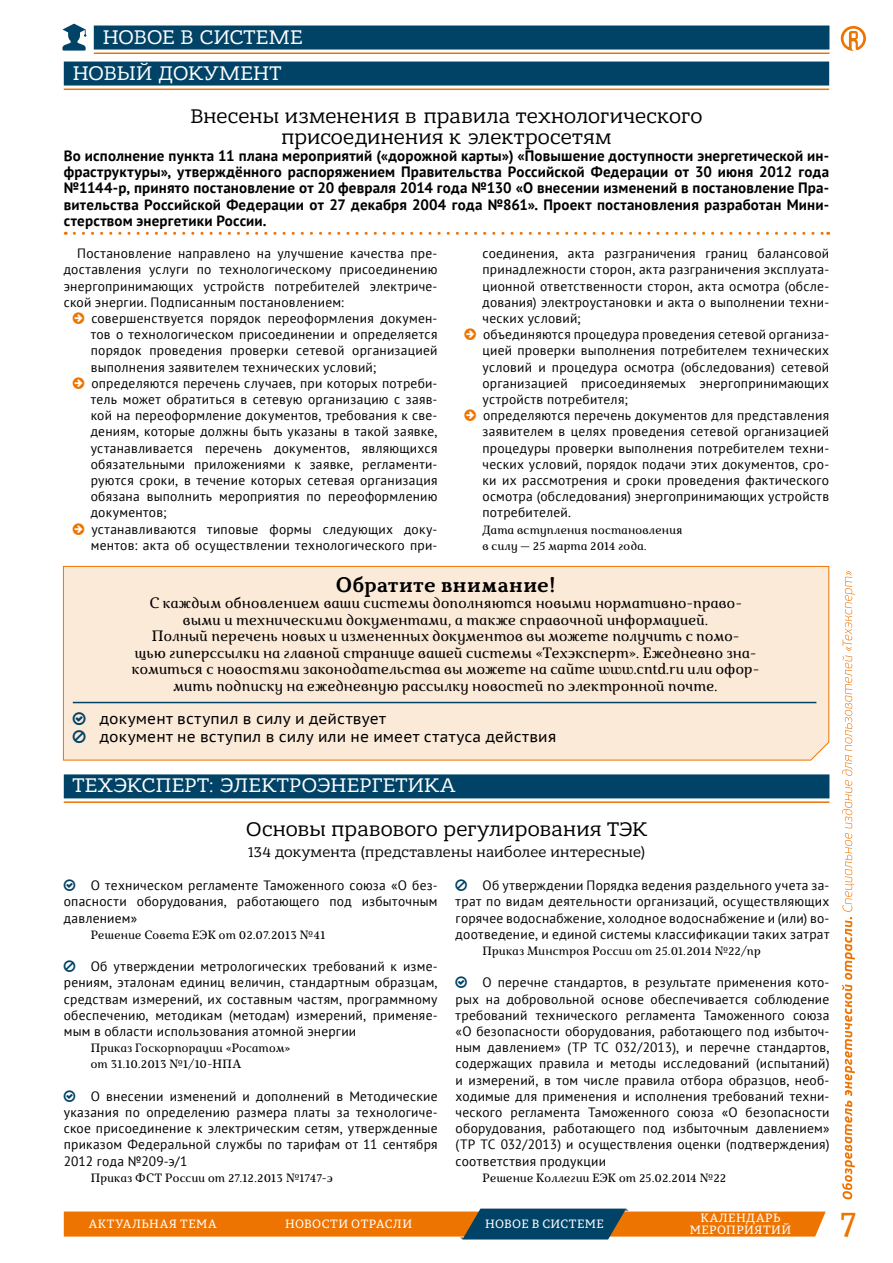
<style>
.page{position:relative;width:893px;height:1263px;background:#fff}
.page>*{position:absolute;margin:0;border:0;box-sizing:border-box;transform-origin:0 0}
.t1{font:34.5px "Permian Slab Serif Typeface";color:#ee7402}
.t2{font:21px/21px "Bandera Pro";letter-spacing:.015em;color:#000;text-align:center}
.t3{font:21px "Bandera Pro";letter-spacing:.01em;color:#fff}
.t4{font:700 21px "Marta";letter-spacing:.025em;color:#000}
.t5{font:700 15px/16.2px "PT Sans";letter-spacing:.01em;color:#000;text-align:justify}
.t6{font:italic 15px/16.5px "Marta";letter-spacing:.02em;color:#000;text-align:center}
.t7{font:15px/18px "PT Sans Caption";letter-spacing:.01em;color:#000}
.t8{font:15px "Bandera Pro";letter-spacing:.025em;color:#000}
.t9{font:13.5px/16.2px "PT Sans";letter-spacing:.02em;color:#000;text-align:justify}
.t10{font:italic 12px/16.2px "Marta";letter-spacing:.03em;color:#000}
.t11{font:12px/12px "Permian Slab Serif Typeface";letter-spacing:.04em;color:#fff;text-align:center}
.t12{font:12px "Permian Slab Serif Typeface";letter-spacing:.06em;color:#fff}
.s1{color:#ee7402}
</style>
<div class="page">
<svg style="left:64px;top:1208px;width:762px;height:31px;background:#c4813e"></svg>
<svg style="left:841px;top:26px;width:25px;height:25px"></svg>
<svg style="left:842px;top:571px;width:13px;height:628px"></svg>
<div style="left:94px;top:26px;width:735px;height:24px;background:#004366"></div>
<hr style="left:94px;top:53px;width:735px;height:1px;background:#ee7402">
<svg style="left:62px;top:24px;width:24px;height:27px"></svg>
<div style="left:63px;top:566px;width:767px;height:195px;background:#fcead9"></div>
<hr style="left:73px;top:702px;width:743px;height:1px;background:#004366">
<div style="left:64px;top:62px;width:765px;height:24px;background:#004366"></div>
<hr style="left:64px;top:89px;width:765px;height:1px;background:#ee7402">
<svg style="left:74px;top:232px;width:755px;height:3px"></svg>
<div style="left:64px;top:774px;width:765px;height:24px;background:#004366"></div>
<hr style="left:64px;top:801px;width:765px;height:2px;background:#ee7402">
<svg style="left:73px;top:712px;width:13px;height:31px"></svg>
<h2 class="t3" style="left:103px;top:24px;width:201px">НОВОЕ В СИСТЕМЕ</h2>
<h2 class="t3" style="left:73px;top:60px;width:210px">НОВЫЙ ДОКУМЕНТ</h2>
<h2 class="t2" style="left:190px;top:106px;width:513px">Внесены изменения в правила технологического присоединения к электросетям</h2>
<p class="t5" style="left:64px;top:147px;width:767px">Во исполнение пункта 11 плана мероприятий («дорожной карты») «Повышение доступности энергетической ин&shy;фраструктуры», утверждённого распоряжением Правительства Российской Федерации от 30 июня 2012 года №1144‑р, принято постановление от 20 февраля 2014 года №130 «О внесении изменений в постановление Пра&shy;вительства Российской Федерации от 27 декабря 2004 года №861». Проект постановления разработан Мини&shy;стерством энергетики России.</p>
<p class="t9" style="left:64px;top:245px;width:375px;text-indent:14px">Постановление направлено на улучшение качества пре&shy;доставления услуги по технологическому присоединению энергопринимающих устройств потребителей электриче&shy;ской энергии. Подписанным постановлением:</p>
<p class="t9" style="left:91px;top:310px;width:348px;text-indent:-18px"><span class="s1">◻</span> совершенствуется порядок переоформления докумен&shy;тов о технологическом присоединении и определяется порядок проведения проверки сетевой организацией выполнения заявителем технических условий;</p>
<p class="t9" style="left:91px;top:375px;width:348px;text-indent:-18px"><span class="s1">◻</span> определяются перечень случаев, при которых потреби&shy;тель может обратиться в сетевую организацию с заяв&shy;кой на переоформление документов, требования к све&shy;дениям, которые должны быть указаны в такой заявке, устанавливается перечень документов, являющихся обязательными приложениями к заявке, регламенти&shy;руются сроки, в течение которых сетевая организация обязана выполнить мероприятия по переоформлению документов;</p>
<p class="t9" style="left:73px;top:520px;width:366px;text-align:right"><span class="s1">◻</span> устанавливаются типовые формы следующих доку&shy;ментов: акта об осуществлении технологического при-</p>
<p class="t9" style="left:482px;top:245px;width:348px">соединения, акта разграничения границ балансовой принадлежности сторон, акта разграничения эксплуата&shy;ционной ответственности сторон, акта осмотра (обсле&shy;дования) электроустановки и акта о выполнении техни&shy;ческих условий;</p>
<p class="t9" style="left:482px;top:326px;width:348px;text-indent:-18px"><span class="s1">◻</span> объединяются процедура проведения сетевой организа&shy;цией проверки выполнения потребителем технических условий и процедура осмотра (обследования) сетевой организацией присоединяемых энергопринимающих устройств потребителя;</p>
<p class="t9" style="left:482px;top:407px;width:348px;text-indent:-18px"><span class="s1">◻</span> определяются перечень документов для представления заявителем в целях проведения сетевой организацией процедуры проверки выполнения потребителем техни&shy;ческих условий, порядок подачи этих документов, сро&shy;ки их рассмотрения и сроки проведения фактического осмотра (обследования) энергопринимающих устройств потребителей.</p>
<p class="t10" style="left:482px;top:521px;width:202px">Дата вступления постановления в силу — 25 марта 2014 года.</p>
<h2 class="t4" style="left:336px;top:572px;width:222px">Обратите внимание!</h2>
<p class="t6" style="left:132px;top:595px;width:629px">С каждым обновлением ваши системы дополняются новыми нормативно-право&shy;выми и техническими документами, а также справочной информацией.<br>Полный перечень новых и измененных документов вы можете получить с помо-<br>щью гиперссылки на главной странице вашей системы «Техэксперт». Ежедневно зна&shy;комиться с новостями законодательства вы можете на сайте www.cntd.ru или офор&shy;мить подписку на ежедневную рассылку новостей по электронной почте.</p>
<p class="t7" style="left:100px;top:709px;width:458px">документ вступил в силу и действует<br>документ не вступил в силу или не имеет статуса действия</p>
<h2 class="t3" style="left:73px;top:773px;width:384px">ТЕХЭКСПЕРТ: ЭЛЕКТРОЭНЕРГЕТИКА</h2>
<h2 class="t2" style="left:246px;top:819px;width:403px">Основы правового регулирования ТЭК</h2>
<p class="t8" style="left:248px;top:843px;width:400px">134 документа (представлены наиболее интересные)</p>
<p class="t9" style="left:64px;top:877px;width:375px;text-indent:27px">О техническом регламенте Таможенного союза «О без&shy;опасности оборудования, работающего под избыточным давлением»</p>
<p class="t10" style="left:91px;top:926px;width:236px">Решение Совета ЕЭК от 02.07.2013 №41</p>
<p class="t9" style="left:64px;top:958px;width:375px;text-indent:27px">Об утверждении метрологических требований к изме&shy;рениям, эталонам единиц величин, стандартным образцам, средствам измерений, их составным частям, программному обеспечению, методикам (методам) измерений, применяе&shy;мым в области использования атомной энергии</p>
<p class="t10" style="left:91px;top:1040px;width:201px">Приказ Госкорпорации «Росатом» от 31.10.2013 №1/10‑НПА</p>
<p class="t9" style="left:64px;top:1087px;width:375px;text-indent:27px">О внесении изменений и дополнений в Методические указания по определению размера платы за технологиче&shy;ское присоединение к электрическим сетям, утвержденные приказом Федеральной службы по тарифам от 11 сентября 2012 года №209‑э/1</p>
<p class="t10" style="left:91px;top:1169px;width:244px">Приказ ФСТ России от 27.12.2013 №1747‑э</p>
<p class="t9" style="left:456px;top:877px;width:375px;text-indent:27px">Об утверждении Порядка ведения раздельного учета за&shy;трат по видам деятельности организаций, осуществляющих горячее водоснабжение, холодное водоснабжение и (или) во&shy;доотведение, и единой системы классификации таких затрат</p>
<p class="t10" style="left:483px;top:943px;width:280px">Приказ Минстроя России от 25.01.2014 №22/пр</p>
<p class="t9" style="left:456px;top:974px;width:375px;text-indent:27px">О перечне стандартов, в результате применения кото&shy;рых на добровольной основе обеспечивается соблюдение требований технического регламента Таможенного союза «О безопасности оборудования, работающего под избыточ&shy;ным давлением» (ТР ТС 032/2013), и перечне стандартов, содержащих правила и методы исследований (испытаний) и измерений, в том числе правила отбора образцов, необ&shy;ходимые для применения и исполнения требований техни&shy;ческого регламента Таможенного союза «О безопасности оборудования, работающего под избыточным давлением» (ТР ТС 032/2013) и осуществления оценки (подтверждения) соответствия продукции</p>
<p class="t10" style="left:483px;top:1169px;width:245px">Решение Коллегии ЕЭК от 25.02.2014 №22</p>
<p class="t12" style="left:89px;top:1214px;width:130px">АКТУАЛЬНАЯ ТЕМА</p>
<p class="t11" style="left:285px;top:1217px;width:128px">НОВОСТИ ОТРАСЛИ</p>
<p class="t11" style="left:485px;top:1217px;width:120px">НОВОЕ В СИСТЕМЕ</p>
<p class="t11" style="left:690px;top:1211px;width:103px">КАЛЕНДАРЬ<br>МЕРОПРИЯТИЙ</p>
<h1 class="t1" style="left:840px;top:1197px;width:17px">7</h1>
</div>
